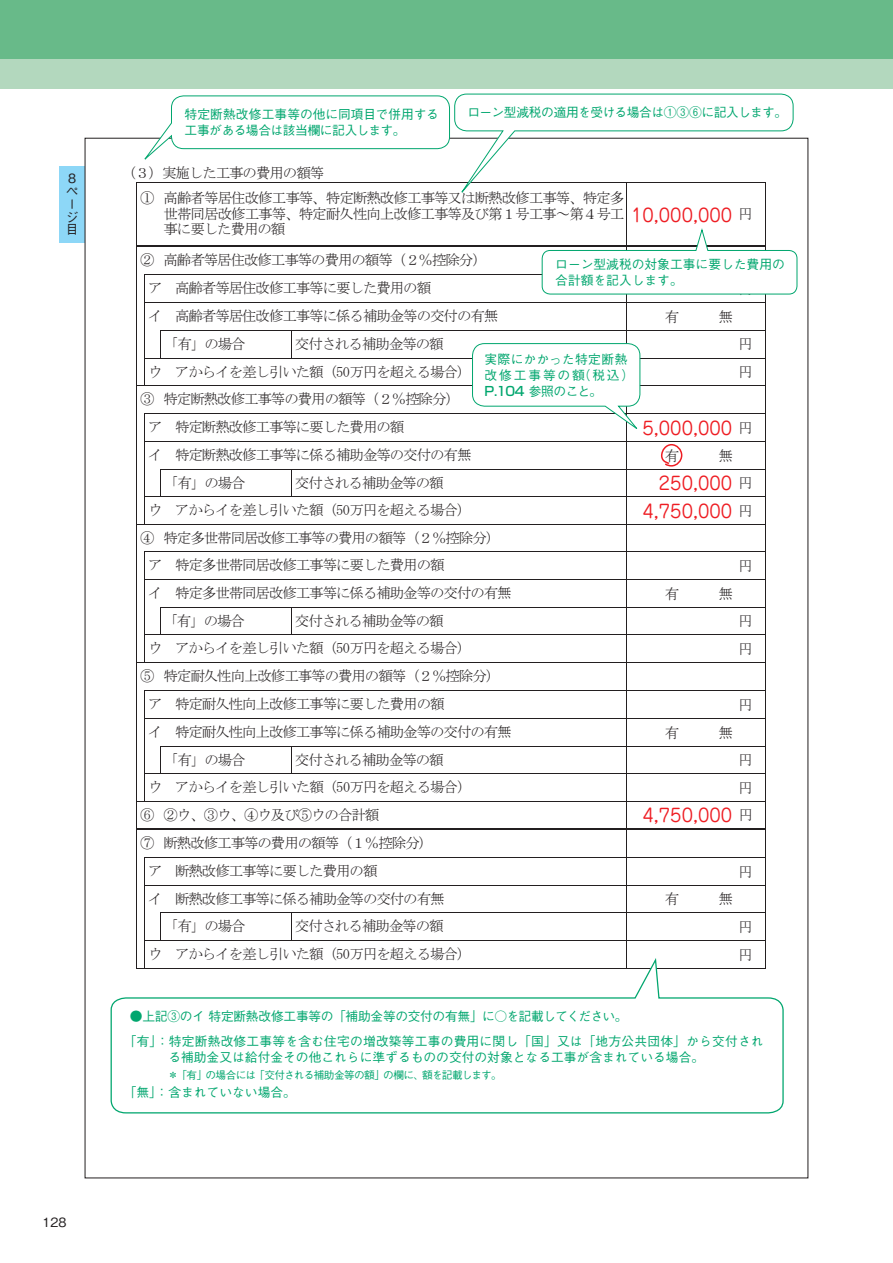
<style>
.page{position:relative;width:893px;height:1263px;background:#fff}
.page>*{position:absolute;margin:0;border:0;box-sizing:border-box;transform-origin:0 0}
.t1{font:18px/28.3px "Jun 201 Pro";color:#ee1d23;text-align:right}
.t2{font:14.4px/27.9px "MS Mincho";letter-spacing:-.065em;color:#231f20}
.t3{font:500 12.75px/24.5px "Gothic BBB Pro";color:#00a66e}
.t4{font:500 12.75px/15.9px "Gothic BBB Pro";letter-spacing:-.02em;color:#00a66e}
.t5{font:500 12.75px/15.9px "Gothic BBB Pro";letter-spacing:.025em;color:#00a66e}
.t6{font:500 12.75px "Gothic BBB Pro";letter-spacing:-.035em;color:#00a66e}
.t7{font:500 12.75px/12.8px "Gothic BBB Pro";color:#231f20}
.t8{font:500 12.75px "Gothic BBB Pr 5";color:#231f20}
.t9{font:500 10.65px "Gothic BBB Pro";letter-spacing:-.065em;color:#00a66e}
.s1{font-family:"Shin Go Pro"}
</style>
<div class="page">
<div style="left:60px;top:166px;width:25px;height:76px;background:#8dd7f7"></div>
<hr style="left:136px;top:183px;width:1px;height:62px;background:#231f20">
<hr style="left:626px;top:183px;width:1px;height:62px;background:#231f20">
<hr style="left:765px;top:183px;width:1px;height:62px;background:#231f20">
<hr style="left:137px;top:245px;width:489px;height:1px;background:#231f20">
<hr style="left:137px;top:246px;width:489px;height:1px;background:#231f20">
<hr style="left:145px;top:274px;width:481px;height:1px;background:#231f20">
<hr style="left:145px;top:302px;width:481px;height:1px;background:#231f20">
<hr style="left:161px;top:330px;width:130px;height:1px;background:#231f20">
<hr style="left:292px;top:330px;width:334px;height:1px;background:#231f20">
<hr style="left:161px;top:358px;width:130px;height:1px;background:#231f20">
<svg style="left:291px;top:330px;width:1px;height:29px"></svg>
<hr style="left:292px;top:358px;width:334px;height:1px;background:#231f20">
<hr style="left:145px;top:385px;width:481px;height:1px;background:#231f20">
<hr style="left:145px;top:413px;width:481px;height:1px;background:#231f20">
<hr style="left:145px;top:442px;width:481px;height:1px;background:#231f20">
<hr style="left:161px;top:469px;width:130px;height:1px;background:#231f20">
<hr style="left:292px;top:469px;width:334px;height:1px;background:#231f20">
<hr style="left:161px;top:496px;width:130px;height:1px;background:#231f20">
<svg style="left:291px;top:469px;width:1px;height:28px"></svg>
<hr style="left:292px;top:496px;width:334px;height:1px;background:#231f20">
<hr style="left:145px;top:524px;width:481px;height:1px;background:#231f20">
<hr style="left:145px;top:552px;width:481px;height:1px;background:#231f20">
<hr style="left:145px;top:579px;width:481px;height:1px;background:#231f20">
<hr style="left:160px;top:607px;width:131px;height:1px;background:#231f20">
<hr style="left:292px;top:607px;width:334px;height:1px;background:#231f20">
<hr style="left:160px;top:634px;width:131px;height:1px;background:#231f20">
<svg style="left:291px;top:607px;width:1px;height:28px"></svg>
<hr style="left:292px;top:634px;width:334px;height:1px;background:#231f20">
<hr style="left:145px;top:662px;width:481px;height:1px;background:#231f20">
<hr style="left:145px;top:690px;width:481px;height:1px;background:#231f20">
<hr style="left:145px;top:718px;width:481px;height:1px;background:#231f20">
<hr style="left:161px;top:746px;width:130px;height:1px;background:#231f20">
<hr style="left:292px;top:746px;width:334px;height:1px;background:#231f20">
<hr style="left:161px;top:773px;width:130px;height:1px;background:#231f20">
<svg style="left:291px;top:746px;width:1px;height:28px"></svg>
<hr style="left:292px;top:773px;width:334px;height:1px;background:#231f20">
<hr style="left:145px;top:801px;width:481px;height:1px;background:#231f20">
<hr style="left:137px;top:828px;width:489px;height:1px;background:#231f20">
<hr style="left:137px;top:829px;width:489px;height:1px;background:#231f20">
<hr style="left:145px;top:857px;width:481px;height:1px;background:#231f20">
<hr style="left:145px;top:885px;width:481px;height:1px;background:#231f20">
<hr style="left:161px;top:912px;width:130px;height:1px;background:#231f20">
<hr style="left:292px;top:912px;width:334px;height:1px;background:#231f20">
<hr style="left:161px;top:940px;width:130px;height:1px;background:#231f20">
<svg style="left:291px;top:912px;width:1px;height:29px"></svg>
<hr style="left:292px;top:940px;width:334px;height:1px;background:#231f20">
<svg style="left:136px;top:245px;width:25px;height:711px"></svg>
<div style="left:0;top:0;width:893px;height:60px;background:#68ba89"></div>
<div style="left:0;top:60px;width:893px;height:29px;background:#b3d8be"></div>
<svg style="left:110px;top:956px;width:674px;height:158px"></svg>
<svg style="left:472px;top:228px;width:326px;height:741px"></svg>
<svg style="left:136px;top:93px;width:658px;height:100px"></svg>
<p class="t4" style="left:185px;top:104px;width:256px">特定断熱改修工事等の他に同項目で併用する工事がある場合は該当欄に記入します。</p>
<p class="t6" style="left:467px;top:102px;width:321px">ローン型減税の適用を受ける場合は①③⑥に記入します。</p>
<p class="t7" style="left:66px;top:171px;width:14px">8ページ目</p>
<p class="t2" style="left:140px;top:160px;width:486px;line-height:24.9px;text-indent:-18px">（３）実施した工事の費用の額等<br>① 高齢者等居住改修工事等、特定断熱改修工事等又は断熱改修工事等、特定多</p>
<p class="t2" style="left:164px;top:205px;width:462px;line-height:15.8px">世帯同居改修工事等、特定耐久性向上改修工事等及び第１号工事～第４号工事に要した費用の額</p>
<p class="t2" style="left:738px;top:200px;width:16px">円</p>
<p class="t2" style="left:148px;top:246px;width:352px;text-indent:-8px">② 高齢者等居住改修工事等の費用の額等（２％控除分）ア 高齢者等居住改修工事等に要した費用の額<br>イ 高齢者等居住改修工事等に係る補助金等の交付の有無</p>
<p class="t1" style="left:631px;top:199px;width:103px">10,000,000</p>
<p class="t3" style="left:555px;top:255px;width:231px;line-height:15.9px">ローン型減税の対象工事に要した費用の合計額を記入します。</p>
<p class="t2" style="left:665px;top:302px;width:16px">有</p>
<p class="t2" style="left:718px;top:302px;width:16px">無</p>
<p class="t2" style="left:164px;top:330px;width:83px">「有」の場合</p>
<p class="t2" style="left:295px;top:330px;width:150px">交付される補助金等の額</p>
<p class="t2" style="left:738px;top:330px;width:16px">円</p>
<p class="t2" style="left:148px;top:357px;width:325px">ウ アからイを差し引いた額（50万円を超える場合）</p>
<p class="t2" style="left:738px;top:358px;width:16px">円</p>
<p class="t2" style="left:148px;top:385px;width:313px;text-indent:-8px">③ 特定断熱改修工事等の費用の額等（２％控除分）ア 特定断熱改修工事等に要した費用の額</p>
<p class="t5" style="left:484px;top:350px;width:151px">実際にかかった特定断熱改修工事等の額（税込）<br><span class="s1">P.104</span> 参照のこと。</p>
<p class="t1" style="left:642px;top:412px;width:91px">5,000,000</p>
<p class="t1" style="left:642px;top:467px;width:91px">250,000<br>4,750,000</p>
<p class="t2" style="left:738px;top:414px;width:16px">円</p>
<p class="t2" style="left:148px;top:441px;width:325px">イ 特定断熱改修工事等に係る補助金等の交付の有無</p>
<p class="t2" style="left:665px;top:442px;width:16px">有</p>
<p class="t2" style="left:718px;top:442px;width:16px">無</p>
<p class="t2" style="left:164px;top:469px;width:83px">「有」の場合</p>
<p class="t2" style="left:295px;top:469px;width:150px">交付される補助金等の額</p>
<p class="t2" style="left:738px;top:469px;width:16px">円</p>
<p class="t2" style="left:148px;top:496px;width:325px">ウ アからイを差し引いた額（50万円を超える場合）</p>
<p class="t2" style="left:738px;top:497px;width:16px">円</p>
<p class="t2" style="left:148px;top:524px;width:354px;text-indent:-8px">④ 特定多世帯同居改修工事等の費用の額等（２％控除分）ア 特定多世帯同居改修工事等に要した費用の額</p>
<p class="t2" style="left:738px;top:552px;width:16px">円</p>
<p class="t2" style="left:148px;top:579px;width:365px">イ 特定多世帯同居改修工事等に係る補助金等の交付の有無</p>
<p class="t2" style="left:665px;top:579px;width:16px">有</p>
<p class="t2" style="left:718px;top:579px;width:16px">無</p>
<p class="t2" style="left:163px;top:606px;width:83px">「有」の場合</p>
<p class="t2" style="left:295px;top:606px;width:150px">交付される補助金等の額</p>
<p class="t2" style="left:738px;top:607px;width:16px">円</p>
<p class="t2" style="left:148px;top:634px;width:325px">ウ アからイを差し引いた額（50万円を超える場合）</p>
<p class="t2" style="left:738px;top:635px;width:16px">円</p>
<p class="t2" style="left:148px;top:662px;width:354px;text-indent:-8px">⑤ 特定耐久性向上改修工事等の費用の額等（２％控除分）ア 特定耐久性向上改修工事等に要した費用の額</p>
<p class="t2" style="left:738px;top:690px;width:16px">円</p>
<p class="t2" style="left:148px;top:718px;width:365px">イ 特定耐久性向上改修工事等に係る補助金等の交付の有無</p>
<p class="t2" style="left:665px;top:718px;width:16px">有</p>
<p class="t2" style="left:718px;top:718px;width:16px">無</p>
<p class="t2" style="left:164px;top:745px;width:83px">「有」の場合</p>
<p class="t2" style="left:295px;top:745px;width:150px">交付される補助金等の額</p>
<p class="t2" style="left:738px;top:746px;width:16px">円</p>
<p class="t2" style="left:148px;top:773px;width:325px">ウ アからイを差し引いた額（50万円を超える場合）</p>
<p class="t2" style="left:738px;top:773px;width:16px">円</p>
<p class="t2" style="left:140px;top:800px;width:241px">⑥ ②ウ、③ウ、④ウ及び⑤ウの合計額</p>
<p class="t2" style="left:739px;top:801px;width:16px">円</p>
<p class="t2" style="left:148px;top:829px;width:286px;text-indent:-8px">⑦ 断熱改修工事等の費用の額等（１％控除分）ア 断熱改修工事等に要した費用の額</p>
<p class="t1" style="left:642px;top:799px;width:91px">4,750,000</p>
<p class="t2" style="left:738px;top:857px;width:16px">円</p>
<p class="t2" style="left:148px;top:884px;width:298px">イ 断熱改修工事等に係る補助金等の交付の有無</p>
<p class="t2" style="left:665px;top:885px;width:16px">有</p>
<p class="t2" style="left:718px;top:885px;width:16px">無</p>
<p class="t2" style="left:164px;top:912px;width:83px">「有」の場合</p>
<p class="t2" style="left:295px;top:912px;width:150px">交付される補助金等の額</p>
<p class="t2" style="left:738px;top:913px;width:16px">円</p>
<p class="t2" style="left:148px;top:940px;width:325px">ウ アからイを差し引いた額（50万円を超える場合）</p>
<p class="t2" style="left:738px;top:940px;width:16px">円</p>
<p class="t8" style="left:43px;top:1212px;width:26px">128</p>
<p class="t3" style="left:124px;top:1003px;width:641px;text-indent:6px">●上記③のイ 特定断熱改修工事等の「補助金等の交付の有無」に○を記載してください。<br>「有」：特定断熱改修工事等を含む住宅の増改築等工事の費用に関し「国」又は「地方公共団体」から交付され</p>
<p class="t3" style="left:168px;top:1043px;width:537px">る補助金又は給付金その他これらに準ずるものの交付の対象となる工事が含まれている場合。</p>
<p class="t9" style="left:168px;top:1066px;width:335px">＊「有」の場合には「交付される補助金等の額」の欄に、額を記載します。</p>
<p class="t3" style="left:124px;top:1078px;width:174px">「無」：含まれていない場合。</p>
</div>
